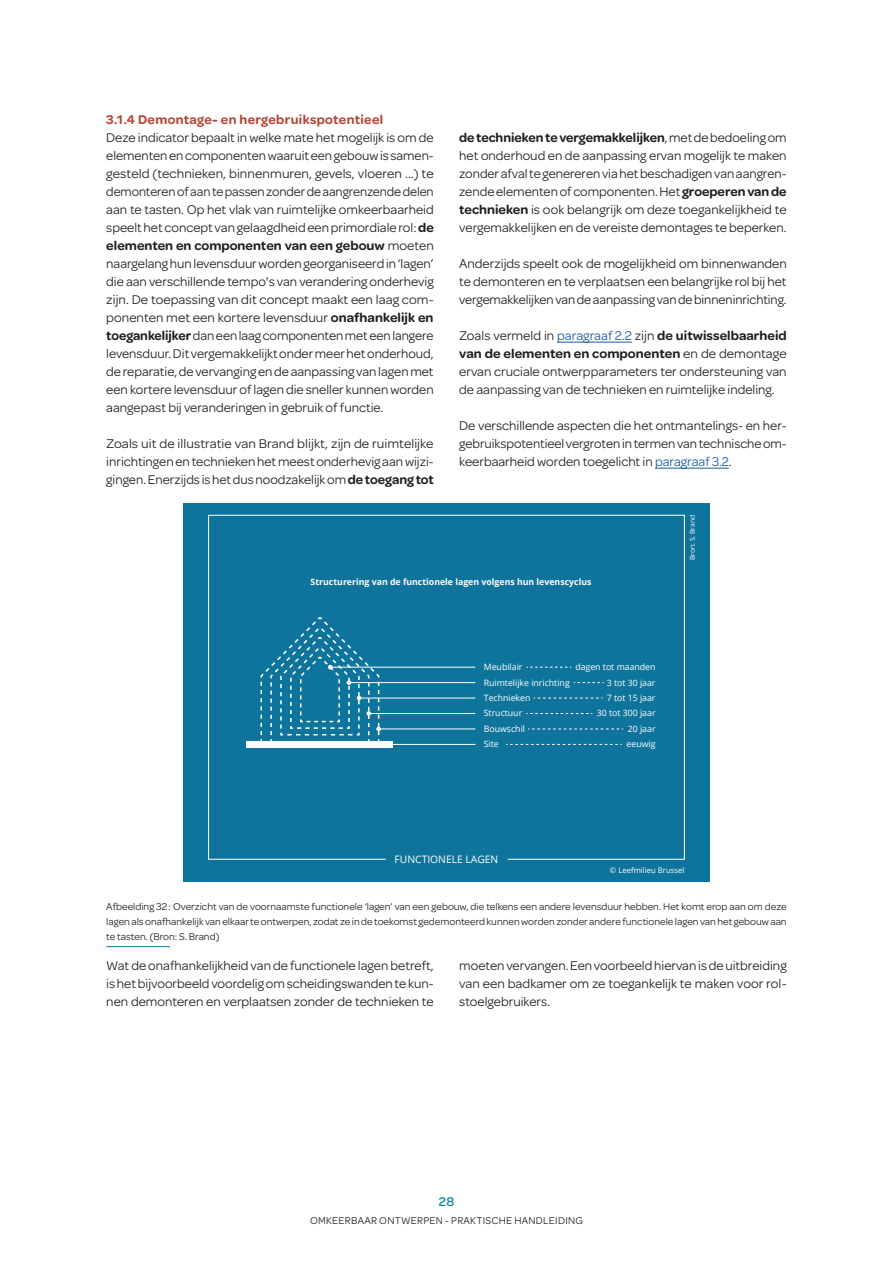
<style>
.page{position:relative;width:893px;height:1263px;background:#fff}
.page>*{position:absolute;margin:0;border:0;box-sizing:border-box;transform-origin:0 0}
.t1{font:13.5px/18px "Omnes";color:#231f20;text-align:justify}
.t2{font:600 13.5px "Omnes";letter-spacing:.025em;color:#b74435}
.t3{font:500 13.5px "Omnes";color:#0082a1}
.t4{font:10.5px/15px "Omnes";color:#231f20;text-align:justify}
.t5{font:10.5px "Omnes";letter-spacing:.025em;color:#231f20}
.t6{font:10.35px "Open Sans";color:#fff}
.t7{font:8.7px/15.5px "Open Sans";color:#fff}
.t8{font:700 8.7px "Open Sans";color:#fff}
.t9{font:7.65px "Open Sans";color:#fff}
.t10{font:6.75px "Open Sans";color:#fff}
.s1{font-weight:600}
.s2{color:#175d9e}
</style>
<div class="page">
<hr style="left:557px;top:342px;width:75px;height:1px;background:#175d9e">
<hr style="left:655px;top:468px;width:74px;height:1px;background:#175d9e">
<div style="left:183px;top:503px;width:527px;height:378px;background:#0f749b"></div>
<svg style="left:208px;top:515px;width:477px;height:345px"></svg>
<hr style="left:106px;top:946px;width:64px;height:1px;background:#0082a1">
<p class="t2" style="left:106px;top:110px;width:278px">3.1.4 Demontage- en hergebruikspotentieel</p>
<p class="t1" style="left:106px;top:128px;width:329px">Deze indicator bepaalt in welke mate het mogelijk is om de elementen en componenten waaruit een gebouw is samen&shy;gesteld (technieken, binnenmuren, gevels, vloeren ...) te demonteren of aan te passen zonder de aangrenzende delen aan te tasten. Op het vlak van ruimtelijke omkeerbaarheid speelt het concept van gelaagdheid een primordiale rol: <span class="s1">de elementen en componenten van een gebouw</span> moeten naargelang hun levensduur worden georganiseerd in ‘lagen’ die aan verschillende tempo's van verandering onderhevig zijn. De toepassing van dit concept maakt een laag com&shy;ponenten met een kortere levensduur <span class="s1">onafhankelijk en toegankelijker</span> dan een laag componenten met een langere levensduur. Dit vergemakkelijkt onder meer het onderhoud, de reparatie, de vervanging en de aanpassing van lagen met een kortere levensduur of lagen die sneller kunnen worden aangepast bij veranderingen in gebruik of functie.</p>
<p class="t1" style="left:106px;top:434px;width:329px">Zoals uit de illustratie van Brand blijkt, zijn de ruimtelijke inrichtingen en technieken het meest onderhevig aan wijzi&shy;gingen. Enerzijds is het dus noodzakelijk om <span class="s1">de toegang tot</span></p>
<p class="t1" style="left:459px;top:128px;width:329px"><span class="s1">de technieken te vergemakkelijken</span>, met de bedoeling om het onderhoud en de aanpassing ervan mogelijk te maken zonder afval te genereren via het beschadigen van aangren&shy;zende elementen of componenten. Het <span class="s1">groeperen van de technieken</span> is ook belangrijk om deze toegankelijkheid te vergemakkelijken en de vereiste demontages te beperken.</p>
<p class="t1" style="left:459px;top:254px;width:329px">Anderzijds speelt ook de mogelijkheid om binnenwanden te demonteren en te verplaatsen een belangrijke rol bij het vergemakkelijken van de aanpassing van de binneninrichting.</p>
<p class="t1" style="left:459px;top:326px;width:329px">Zoals vermeld in <span class="s2">paragraaf 2.2</span> zijn <span class="s1">de uitwisselbaarheid van de elementen en componenten</span> en de demontage ervan cruciale ontwerpparameters ter ondersteuning van de aanpassing van de technieken en ruimtelijke indeling.</p>
<p class="t1" style="left:459px;top:416px;width:329px">De verschillende aspecten die het ontmantelings- en her&shy;gebruikspotentieel vergroten in termen van technische om&shy;keerbaarheid worden toegelicht in <span class="s2">paragraaf 3.2</span>.</p>
<p class="t10" style="left:688px;top:560px;width:46px;rotate:-90deg">Bron: S. Brand</p>
<p class="t8" style="left:311px;top:575px;width:282px">Structurering van de functionele lagen volgens hun levenscyclus</p>
<p class="t7" style="left:575px;top:659px;width:82px">dagen tot maanden</p>
<p class="t7" style="left:484px;top:659px;width:40px">Meubilair</p>
<p class="t7" style="left:484px;top:690px;width:48px">Technieken</p>
<p class="t7" style="left:484px;top:674px;width:87px">Ruimtelijke inrichting</p>
<p class="t7" style="left:607px;top:674px;width:50px">3 tot 30 jaar</p>
<p class="t7" style="left:607px;top:690px;width:50px">7 tot 15 jaar</p>
<p class="t7" style="left:484px;top:705px;width:40px">Structuur</p>
<p class="t7" style="left:484px;top:721px;width:43px">Bouwschil<br>Site</p>
<p class="t6" style="left:395px;top:852px;width:105px">FUNCTIONELE LAGEN</p>
<p class="t7" style="left:597px;top:705px;width:60px">30 tot 300 jaar</p>
<p class="t7" style="left:626px;top:736px;width:31px">eeuwig</p>
<p class="t7" style="left:628px;top:721px;width:29px">20 jaar</p>
<p class="t9" style="left:610px;top:865px;width:76px">© Leefmilieu Brussel</p>
<p class="t4" style="left:106px;top:898px;width:682px">Afbeelding 32: Overzicht van de voornaamste functionele ‘lagen’ van een gebouw, die telkens een andere levensduur hebben. Het komt erop aan om deze lagen als onafhankelijk van elkaar te ontwerpen, zodat ze in de toekomst gedemonteerd kunnen worden zonder andere functionele lagen van het gebouw aan te tasten. (Bron: S. Brand)</p>
<p class="t1" style="left:459px;top:956px;width:329px">moeten vervangen. Een voorbeeld hiervan is de uitbreiding van een badkamer om ze toegankelijk te maken voor rol&shy;stoelgebruikers.</p>
<p class="t1" style="left:106px;top:956px;width:329px">Wat de onafhankelijkheid van de functionele lagen betreft, is het bijvoorbeeld voordelig om scheidingswanden te kun&shy;nen demonteren en verplaatsen zonder de technieken te</p>
<p class="t3" style="left:439px;top:1192px;width:17px">28</p>
<p class="t5" style="left:310px;top:1213px;width:274px">OMKEERBAAR ONTWERPEN - PRAKTISCHE HANDLEIDING</p>
</div>
